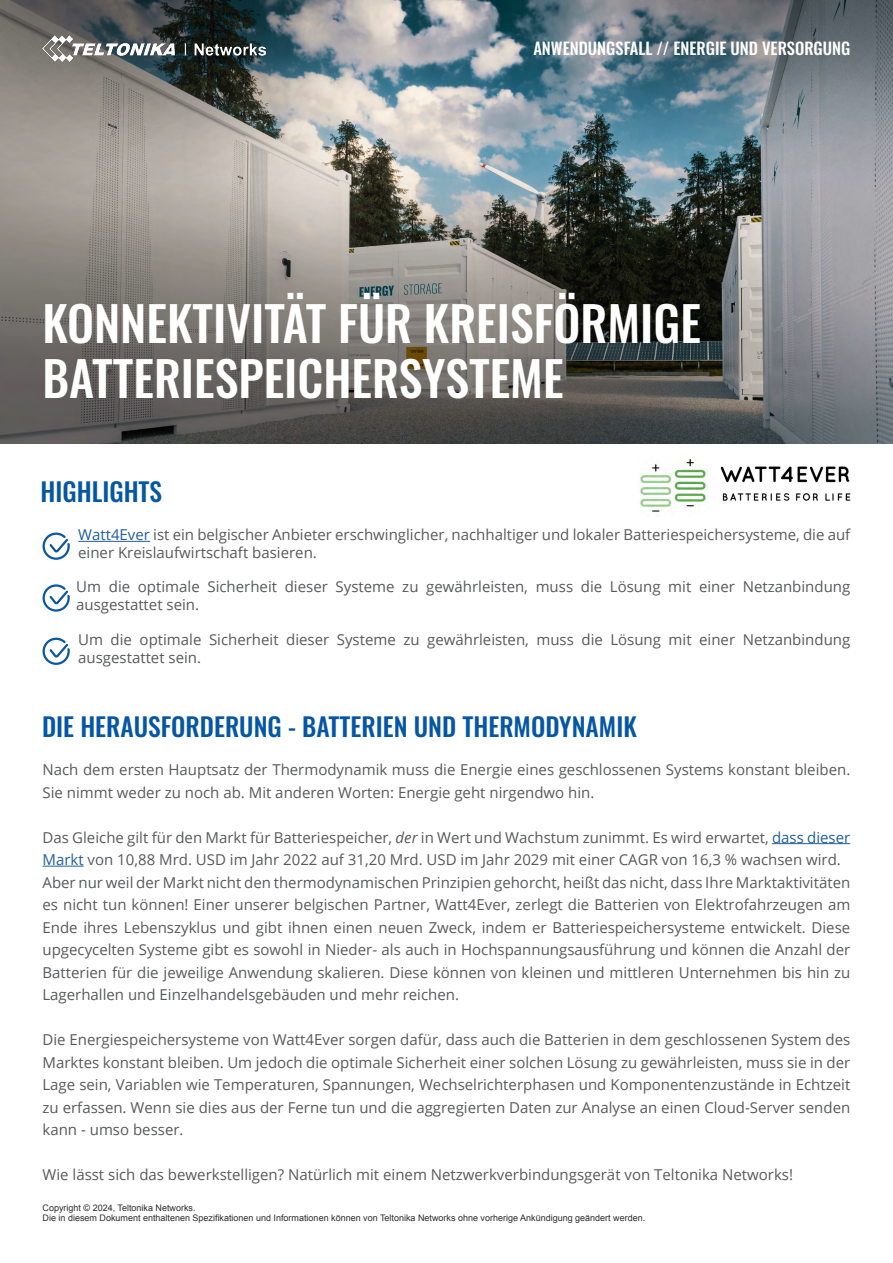
<style>
.page{position:relative;width:893px;height:1263px;background:#fff}
.page>*{position:absolute;margin:0;border:0;box-sizing:border-box;transform-origin:0 0}
.t1{font:500 48px/55.5px "Oswald";color:#fff}
.t2{font:500 25.5px "Oswald";color:#0556a5}
.t3{font:500 16.5px "Oswald";color:#fff}
.t4{font:15px/22.5px "Open Sans";color:#58595b}
.t5{font:9px/10.1px "Arial";color:#2e2e2f}
.s1{color:#215e9e}
.s2{font-style:italic}
</style>
<div class="page">
<img style="left:0;top:0;width:893px;height:443px">
<hr style="left:78px;top:541px;width:72px;height:1px;background:#215e9e">
<hr style="left:772px;top:843px;width:78px;height:1px;background:#215e9e">
<hr style="left:43px;top:866px;width:41px;height:1px;background:#215e9e">
<img style="left:42px;top:35px;width:223px;height:26px">
<svg style="left:42px;top:532px;width:28px;height:28px"></svg>
<svg style="left:42px;top:584px;width:28px;height:28px"></svg>
<svg style="left:42px;top:637px;width:28px;height:28px"></svg>
<img style="left:640px;top:459px;width:68px;height:53px">
<img style="left:720px;top:466px;width:131px;height:35px">
<p class="t3" style="left:533px;top:40px;width:318px">ANWENDUNGSFALL // ENERGIE UND VERSORGUNG</p>
<h1 class="t1" style="left:43px;top:298px;width:660px">KONNEKTIVITÄT FÜR KREISFÖRMIGE<br>BATTERIESPEICHERSYSTEME</h1>
<h2 class="t2" style="left:41px;top:478px;width:123px">HIGHLIGHTS</h2>
<p class="t4" style="left:78px;top:525px;width:774px;line-height:18px"><span class="s1">Watt4Ever</span> ist ein belgischer Anbieter erschwinglicher, nachhaltiger und lokaler Batteriespeichersysteme, die auf einer Kreislaufwirtschaft basieren.</p>
<p class="t4" style="left:76px;top:577px;width:776px;line-height:18px">Um die optimale Sicherheit dieser Systeme zu gewährleisten, muss die Lösung mit einer Netzanbindung ausgestattet sein.</p>
<p class="t4" style="left:78px;top:630px;width:774px;line-height:18px">Um die optimale Sicherheit dieser Systeme zu gewährleisten, muss die Lösung mit einer Netzanbindung ausgestattet sein.</p>
<h2 class="t2" style="left:42px;top:714px;width:596px">DIE HERAUSFORDERUNG - BATTERIEN UND THERMODYNAMIK</h2>
<p class="t4" style="left:43px;top:758px;width:809px">Nach dem ersten Hauptsatz der Thermodynamik muss die Energie eines geschlossenen Systems konstant bleiben.<br>Sie nimmt weder zu noch ab. Mit anderen Worten: Energie geht nirgendwo hin.</p>
<p class="t4" style="left:43px;top:825px;width:809px">Das Gleiche gilt für den Markt für Batteriespeicher, <span class="s2">der</span> in Wert und Wachstum zunimmt. Es wird erwartet, <span class="s1">dass dieser Markt</span> von 10,88 Mrd. USD im Jahr 2022 auf 31,20 Mrd. USD im Jahr 2029 mit einer CAGR von 16,3 % wachsen wird.<br>Aber nur weil der Markt nicht den thermodynamischen Prinzipien gehorcht, heißt das nicht, dass Ihre Marktaktivitäten es nicht tun können! Einer unserer belgischen Partner, Watt4Ever, zerlegt die Batterien von Elektrofahrzeugen am Ende ihres Lebenszyklus und gibt ihnen einen neuen Zweck, indem er Batteriespeichersysteme entwickelt. Diese upgecycelten Systeme gibt es sowohl in Nieder- als auch in Hochspannungsausführung und können die Anzahl der Batterien für die jeweilige Anwendung skalieren. Diese können von kleinen und mittleren Unternehmen bis hin zu Lagerhallen und Einzelhandelsgebäuden und mehr reichen.</p>
<p class="t4" style="left:43px;top:1028px;width:809px;text-align:justify">Die Energiespeichersysteme von Watt4Ever sorgen dafür, dass auch die Batterien in dem geschlossenen System des Marktes konstant bleiben. Um jedoch die optimale Sicherheit einer solchen Lösung zu gewährleisten, muss sie in der Lage sein, Variablen wie Temperaturen, Spannungen, Wechselrichterphasen und Komponentenzustände in Echtzeit zu erfassen. Wenn sie dies aus der Ferne tun und die aggregierten Daten zur Analyse an einen Cloud-Server senden kann - umso besser.</p>
<p class="t4" style="left:43px;top:1163px;width:752px">Wie lässt sich das bewerkstelligen? Natürlich mit einem Netzwerkverbindungsgerät von Teltonika Networks!</p>
<p class="t5" style="left:43px;top:1203px;width:604px">Copyright © 2024, Teltonika Networks.<br>Die in diesem Dokument enthaltenen Spezifikationen und Informationen können von Teltonika Networks ohne vorherige Ankündigung geändert werden.</p>
</div>
